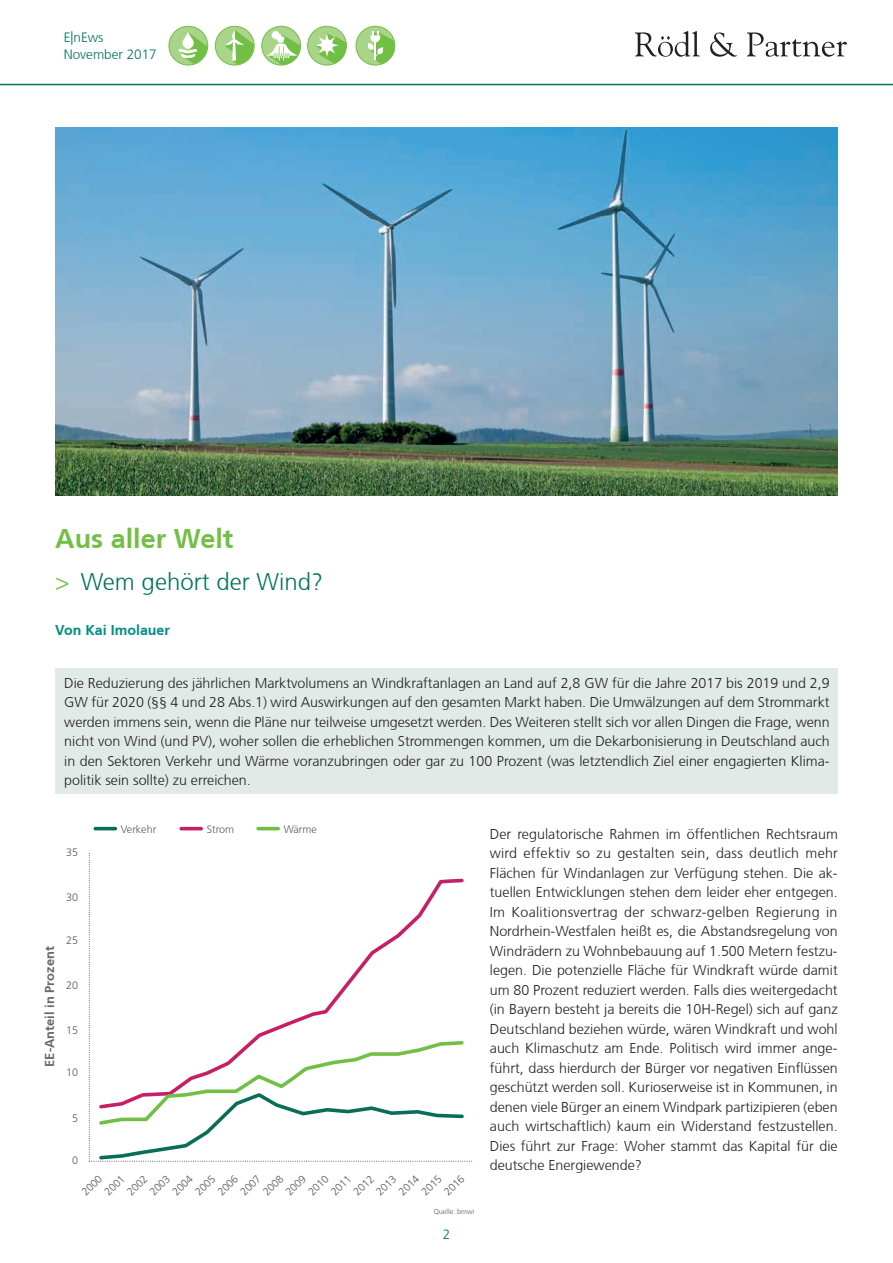
<style>
.page{position:relative;width:893px;height:1263px;background:#fff}
.page>*{position:absolute;margin:0;border:0;box-sizing:border-box;transform-origin:0 0}
.t1{font:700 27px "Frutiger CE";color:#71bf44}
.t2{font:300 24px "Frutiger CE";color:#01745c}
.t3{font:300 14.25px/19.5px "Frutiger CE";color:#231f20;text-align:justify}
.t4{font:700 14.25px "Frutiger CE";color:#008e84}
.t5{font:300 13.5px/16.2px "Frutiger CE";color:#01745c}
.t6{font:700 12.9px "Frutiger CE";color:#666968}
.t7{font:300 10.8px "Frutiger CE";color:#57585a}
.t8{font:300 7.2px "Frutiger CE";color:#57585a}
.s1{color:#71bf44}
</style>
<div class="page">
<hr style="left:0;top:84px;width:893px;height:1px;background:#01745c">
<svg style="left:262px;top:26px;width:39px;height:39px"></svg>
<div style="left:261px;top:26px;width:40px;height:39px;border:1px solid #71bf44;border-radius:50%"></div>
<div style="left:215px;top:26px;width:39px;height:39px;background:#aad489;border-radius:50%"></div>
<div style="left:215px;top:26px;width:39px;height:39px;border:1px solid #71bf44;border-radius:50%"></div>
<div style="left:169px;top:26px;width:39px;height:39px;background:#aad489;border-radius:50%"></div>
<div style="left:169px;top:26px;width:39px;height:39px;border:1px solid #71bf44;border-radius:50%"></div>
<div style="left:308px;top:26px;width:38px;height:39px;background:#aad489;border-radius:50%"></div>
<div style="left:307px;top:26px;width:40px;height:39px;border:1px solid #71bf44;border-radius:50%"></div>
<div style="left:356px;top:26px;width:39px;height:39px;background:#aad489;border-radius:50%"></div>
<div style="left:356px;top:26px;width:39px;height:39px;border:1px solid #71bf44;border-radius:50%"></div>
<svg style="left:178px;top:32px;width:30px;height:32px"></svg>
<svg style="left:225px;top:30px;width:30px;height:35px"></svg>
<svg style="left:315px;top:33px;width:32px;height:31px"></svg>
<svg style="left:367px;top:32px;width:29px;height:32px"></svg>
<svg style="left:265px;top:31px;width:36px;height:34px"></svg>
<svg style="left:635px;top:31px;width:65px;height:26px"></svg>
<svg style="left:710px;top:32px;width:27px;height:25px"></svg>
<svg style="left:747px;top:32px;width:100px;height:25px"></svg>
<div style="left:56px;top:669px;width:782px;height:125px;background:#e2eae7"></div>
<img style="left:55px;top:128px;width:783px;height:367px">
<hr style="left:95px;top:827px;width:20px;height:3px;background:#086e56">
<hr style="left:181px;top:827px;width:20px;height:3px;background:#c71e66">
<hr style="left:258px;top:827px;width:20px;height:3px;background:#71bf44">
<svg style="left:89px;top:853px;width:384px;height:309px"></svg>
<p class="t5" style="left:64px;top:29px;width:95px">E|nEws<br>November 2017</p>
<h1 class="t1" style="left:55px;top:522px;width:180px">Aus aller Welt</h1>
<h2 class="t2" style="left:55px;top:567px;width:269px"><span class="s1">&gt;</span> Wem gehört der Wind?</h2>
<p class="t4" style="left:55px;top:621px;width:116px">Von Kai Imolauer</p>
<p class="t3" style="left:64px;top:673px;width:767px">Die Reduzierung des jährlichen Marktvolumens an Windkraftanlagen an Land auf 2,8 GW für die Jahre 2017 bis 2019 und 2,9<br>GW für 2020 (§§ 4 und 28 Abs.1) wird Auswirkungen auf den gesamten Markt haben. Die Umwälzungen auf dem Strommarkt werden immens sein, wenn die Pläne nur teilweise umgesetzt werden. Des Weiteren stellt sich vor allen Dingen die Frage, wenn nicht von Wind (und PV), woher sollen die erheblichen Strommengen kommen, um die Dekarbonisierung in Deutschland auch in den Sektoren Verkehr und Wärme voranzubringen oder gar zu 100 Prozent (was letztendlich Ziel einer engagierten Klima&shy;politik sein sollte) zu erreichen.</p>
<p class="t7" style="left:66px;top:846px;width:13px">35</p>
<p class="t7" style="left:66px;top:891px;width:13px">30</p>
<p class="t6" style="left:42px;top:1067px;width:122px;rotate:-90deg">EE-Anteil in Prozent</p>
<p class="t7" style="left:66px;top:934px;width:13px">25</p>
<p class="t7" style="left:66px;top:979px;width:13px">20</p>
<p class="t7" style="left:66px;top:1024px;width:13px">15</p>
<p class="t7" style="left:66px;top:1066px;width:13px">10</p>
<p class="t7" style="left:121px;top:823px;width:37px">Verkehr</p>
<p class="t7" style="left:207px;top:823px;width:29px">Strom</p>
<p class="t7" style="left:284px;top:823px;width:35px">Wärme</p>
<p class="t7" style="left:72px;top:1112px;width:7px">5</p>
<p class="t7" style="left:72px;top:1154px;width:7px">0</p>
<p class="t7" style="left:79px;top:1189px;width:25px;rotate:-45deg">2000</p>
<p class="t7" style="left:102px;top:1189px;width:25px;rotate:-45deg">2001</p>
<p class="t7" style="left:124px;top:1189px;width:25px;rotate:-45deg">2002</p>
<p class="t7" style="left:147px;top:1189px;width:25px;rotate:-45deg">2003</p>
<p class="t7" style="left:170px;top:1189px;width:25px;rotate:-45deg">2004</p>
<p class="t7" style="left:192px;top:1189px;width:25px;rotate:-45deg">2005</p>
<p class="t7" style="left:215px;top:1189px;width:25px;rotate:-45deg">2006</p>
<p class="t7" style="left:238px;top:1189px;width:25px;rotate:-45deg">2007</p>
<p class="t7" style="left:260px;top:1189px;width:25px;rotate:-45deg">2008</p>
<p class="t7" style="left:283px;top:1189px;width:25px;rotate:-45deg">2009</p>
<p class="t7" style="left:306px;top:1189px;width:25px;rotate:-45deg">2010</p>
<p class="t7" style="left:328px;top:1189px;width:25px;rotate:-45deg">2011</p>
<p class="t7" style="left:351px;top:1189px;width:25px;rotate:-45deg">2012</p>
<p class="t7" style="left:373px;top:1189px;width:25px;rotate:-45deg">2013</p>
<p class="t7" style="left:396px;top:1189px;width:25px;rotate:-45deg">2014</p>
<p class="t7" style="left:419px;top:1189px;width:25px;rotate:-45deg">2015</p>
<p class="t7" style="left:441px;top:1189px;width:25px;rotate:-45deg">2016</p>
<p class="t8" style="left:434px;top:1207px;width:42px">Quelle: bmwi</p>
<p class="t5" style="left:443px;top:1226px;width:9px">2</p>
<p class="t3" style="left:490px;top:824px;width:350px">Der regulatorische Rahmen im öffentlichen Rechtsraum wird effektiv so zu gestalten sein, dass deutlich mehr Flächen für Windanlagen zur Verfügung stehen. Die ak&shy;tuellen Entwicklungen stehen dem leider eher entgegen.<br>Im Koalitionsvertrag der schwarz-gelben Regierung in Nordrhein-Westfalen heißt es, die Abstandsregelung von Windrädern zu Wohnbebauung auf 1.500 Metern festzu&shy;legen. Die potenzielle Fläche für Windkraft würde damit um 80 Prozent reduziert werden. Falls dies weitergedacht (in Bayern besteht ja bereits die 10H-Regel) sich auf ganz Deutschland beziehen würde, wären Windkraft und wohl auch Klimaschutz am Ende. Politisch wird immer ange&shy;führt, dass hierdurch der Bürger vor negativen Einflüssen geschützt werden soll. Kurioserweise ist in Kommunen, in denen viele Bürger an einem Windpark partizipieren (eben auch wirtschaftlich) kaum ein Widerstand festzustellen.<br>Dies führt zur Frage: Woher stammt das Kapital für die deutsche Energiewende?</p>
</div>
